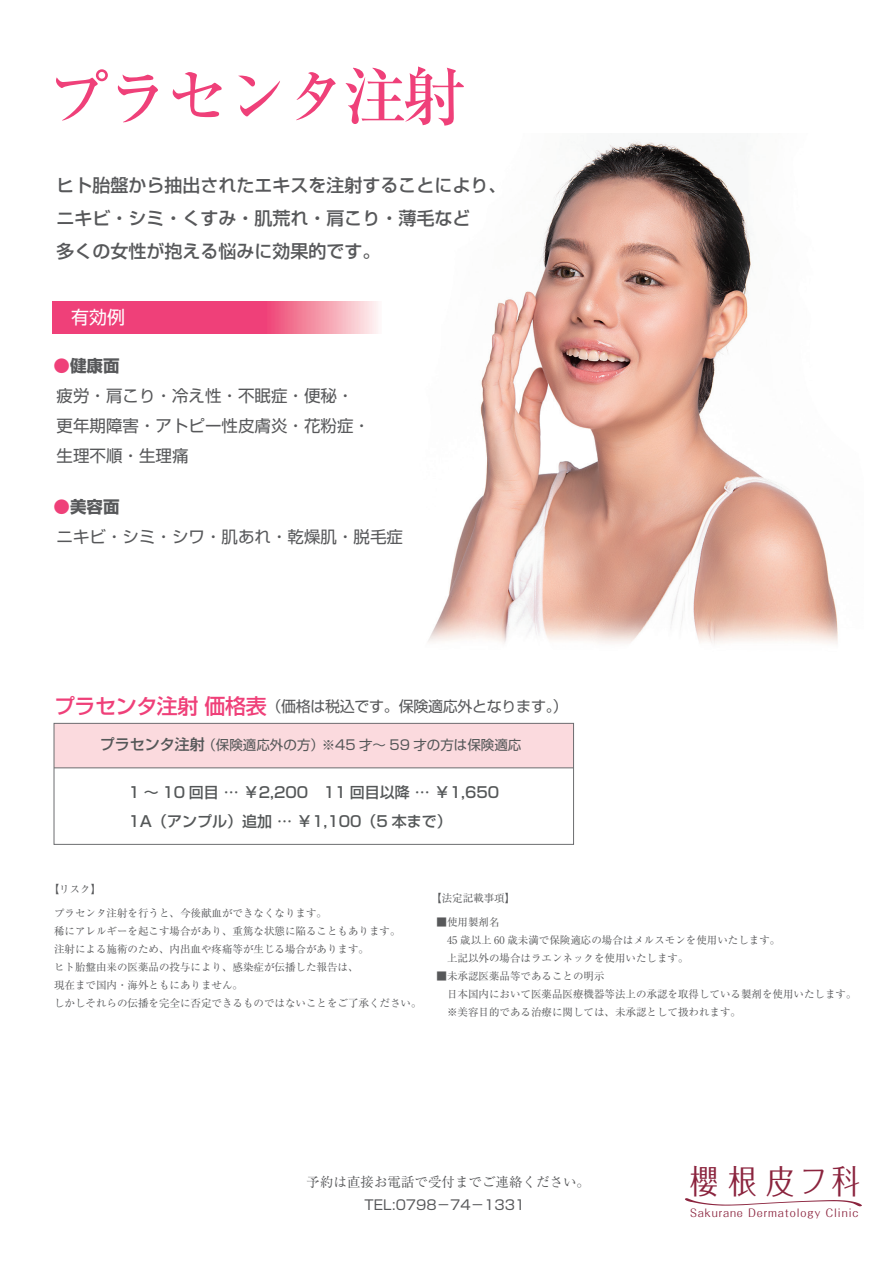
<style>
.page{position:relative;width:893px;height:1263px;background:#fff}
.page>*{position:absolute;margin:0;border:0;box-sizing:border-box;transform-origin:0 0}
.t1{font:500 63px "Ryumin Pro";letter-spacing:-.06em;color:#ef4079}
.t2{font:33.45px "Folk Pro";letter-spacing:.25em;color:#8b243e;scale:.85 1}
.t3{font:500 18px/33px "Shin Go Pro";color:#57585a}
.t4{font:18px "Shin Go Pro";color:#fff}
.t5{font:16.5px/30px "Shin Go Pro";color:#57585a}
.t6{font:500 15px/29.2px "Shin Go Pro";color:#545758}
.t7{font:15px "Shin Go Pro";letter-spacing:-.02em;color:#57585a}
.t8{font:13.5px "Shin Go Pro";color:#545758}
.t9{font:13.5px "Ryumin Pro";color:#57585a}
.t10{font:13.5px "Shin Go Pro";color:#57585a}
.t11{font:10.8px "Folk Pro";letter-spacing:.085em;color:#8b243e}
.t12{font:10.5px/18px "Ryumin Pro";color:#57585a}
.s1{font-weight:700;color:#ef4079}
.s2{font-weight:700}
.s3{font-weight:500;font-size:21px;color:#ef4079}
</style>
<div class="page">
<div style="left:54px;top:723px;width:520px;height:45px;background:#fbdade"></div>
<img style="left:374px;top:141px;width:464px;height:503px">
<div style="left:54px;top:723px;width:520px;height:121px;border:1px solid #6c6d70"></div>
<hr style="left:54px;top:768px;width:520px;height:1px;background:#6c6d70">
<svg style="left:53px;top:302px;width:328px;height:32px;background:#f1608c"></svg>
<svg style="left:685px;top:1198px;width:177px;height:8px"></svg>
<h1 class="t1" style="left:47px;top:47px;width:420px">プラセンタ注射</h1>
<h3 class="t3" style="left:56px;top:166px;width:451px">ヒト胎盤から抽出されたエキスを注射することにより、ニキビ・シミ・くすみ・肌荒れ・肩こり・薄毛など<br>多くの女性が抱える悩みに効果的です。</h3>
<h3 class="t4" style="left:71px;top:302px;width:55px">有効例</h3>
<h3 class="t5" style="left:54px;top:348px;width:318px"><span class="s1">●</span><span class="s2">健康面<br></span>疲労・肩こり・冷え性・不眠症・便秘・更年期障害・アトピー性皮膚炎・花粉症・生理不順・生理痛</h3>
<h3 class="t5" style="left:54px;top:489px;width:351px"><span class="s1">●</span><span class="s2">美容面<br></span>ニキビ・シミ・シワ・肌あれ・乾燥肌・脱毛症</h3>
<h3 class="t7" style="left:54px;top:694px;width:515px"><span class="s3">プラセンタ注射 価格表</span>（価格は税込です。保険適応外となります。）</h3>
<h3 class="t6" style="left:100px;top:728px;width:107px">プラセンタ注射</h3>
<h3 class="t6" style="left:129px;top:776px;width:372px">1 ～ 10 回目 … ￥2,200　11 回目以降 … ￥1,650<br>1A（アンプル）追加 … ￥1,100（5 本まで）</h3>
<p class="t8" style="left:202px;top:733px;width:320px">（保険適応外の方）※45 才～ 59 才の方は保険適応</p>
<p class="t12" style="left:49px;top:880px;width:54px">【リスク】</p>
<p class="t12" style="left:54px;top:904px;width:369px">プラセンタ注射を行うと、今後献血ができなくなります。<br>稀にアレルギーを起こす場合があり、重篤な状態に陥ることもあります。<br>注射による施術のため、内出血や疼痛等が生じる場合があります。<br>ヒト胎盤由来の医薬品の投与により、感染症が伝播した報告は、<br>現在まで国内・海外ともにありません。<br>しかしそれらの伝播を完全に否定できるものではないことをご了承ください。</p>
<p class="t12" style="left:431px;top:889px;width:85px">【法定記載事項】</p>
<p class="t12" style="left:437px;top:913px;width:345px">■使用製剤名<br>　45 歳以上 60 歳未満で保険適応の場合はメルスモンを使用いたします。　上記以外の場合はラエンネックを使用いたします。</p>
<p class="t12" style="left:437px;top:967px;width:421px">■未承認医薬品等であることの明示<br>　日本国内において医薬品医療機器等法上の承認を取得している製剤を使用いたします。　※美容目的である治療に関しては、未承認として扱われます。</p>
<p class="t9" style="left:306px;top:1171px;width:285px">予約は直接お電話で受付までご連絡ください。</p>
<p class="t10" style="left:365px;top:1194px;width:162px">TEL:0798－74－1331</p>
<h2 class="t2" style="left:690px;top:1153px;width:202px">櫻根皮フ科</h2>
<p class="t11" style="left:690px;top:1204px;width:170px">Sakurane Dermatology Clinic</p>
</div>
